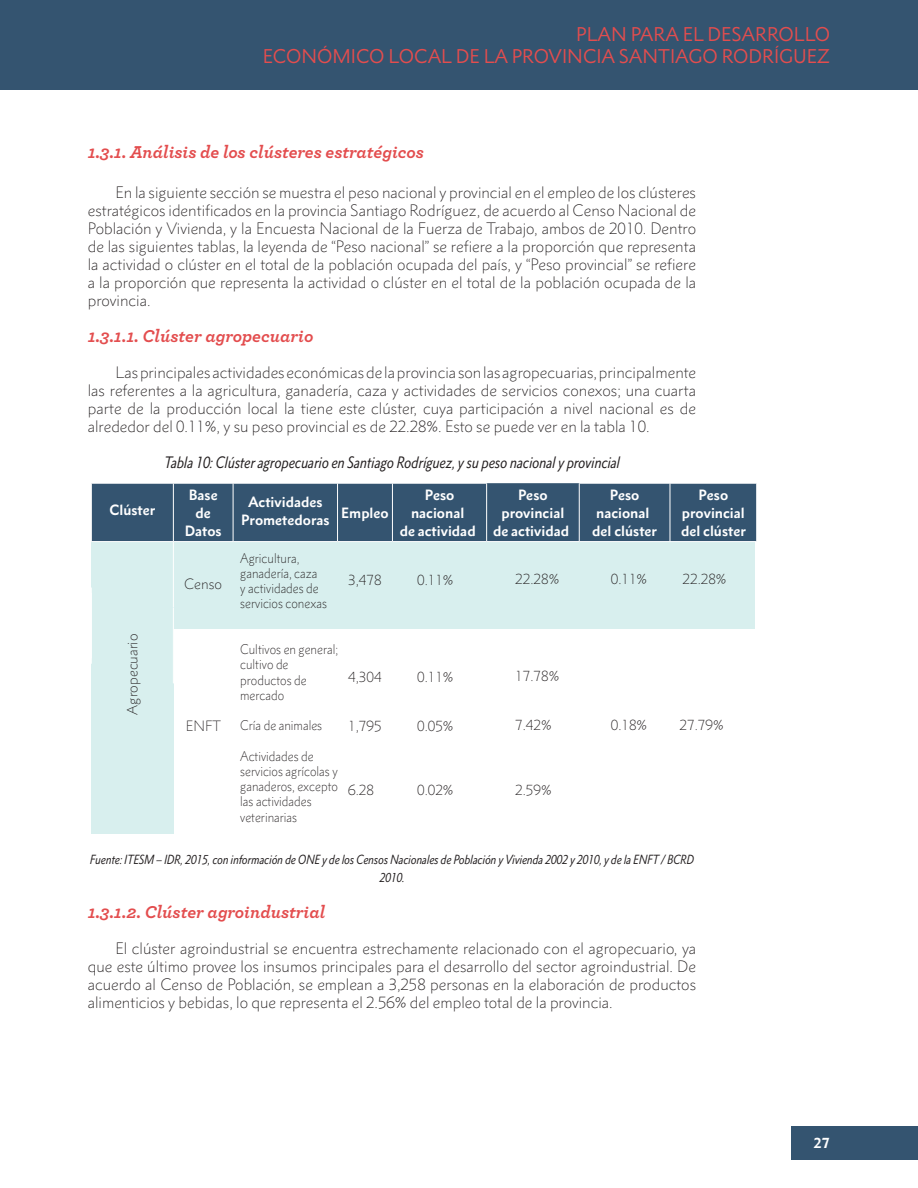
<style>
.page{position:relative;width:918px;height:1188px;background:#fff}
.page>*{position:absolute;margin:0;border:0;box-sizing:border-box;transform-origin:0 0}
.t1{font:italic 700 18px "Archer";color:#e34d4e}
.t2{font:18px/21.6px "Metro Nova Pro";color:#e34d4e;text-align:right}
.t3{font:300 15px/18px "Metro Nova Pro";color:#231f20;text-align:justify}
.t4{font:italic condensed 15px "Metro Nova Pro";color:#231f20}
.t5{font:700 13.5px/18px "Metro Nova Pro";color:#fff;text-align:center}
.t6{font:300 13.5px "Metro Nova Pro";color:#231f20}
.t7{font:300 12.75px/15.3px "Metro Nova Pro";color:#231f20;scale:.91 1}
.t8{font:italic condensed 12px/18px "Metro Nova Pro";color:#231f20;text-align:center}
</style>
<div class="page">
<div style="left:0;top:0;width:918px;height:89px;background:#345470"></div>
<div style="left:791px;top:1126px;width:127px;height:34px;background:#345470"></div>
<div style="left:172px;top:541px;width:583px;height:88px;background:#d8efee"></div>
<div style="left:92px;top:483px;width:664px;height:58px;background:#345470"></div>
<div style="left:91px;top:542px;width:82px;height:292px;background:#d8efee"></div>
<hr style="left:91px;top:483px;width:82px;height:1px;background:#fff">
<hr style="left:173px;top:483px;width:60px;height:1px;background:#fff">
<hr style="left:173px;top:483px;width:1px;height:58px;background:#fff">
<hr style="left:233px;top:483px;width:105px;height:1px;background:#fff">
<hr style="left:233px;top:483px;width:1px;height:58px;background:#fff">
<hr style="left:338px;top:483px;width:54px;height:1px;background:#fff">
<hr style="left:337px;top:483px;width:1px;height:58px;background:#fff">
<hr style="left:392px;top:483px;width:95px;height:1px;background:#fff">
<hr style="left:392px;top:483px;width:1px;height:58px;background:#fff">
<hr style="left:486px;top:483px;width:1px;height:58px;background:#fff">
<hr style="left:579px;top:483px;width:91px;height:1px;background:#fff">
<hr style="left:579px;top:483px;width:1px;height:58px;background:#fff">
<hr style="left:670px;top:483px;width:87px;height:1px;background:#fff">
<hr style="left:670px;top:483px;width:1px;height:58px;background:#fff">
<hr style="left:91px;top:541px;width:82px;height:1px;background:#fff">
<hr style="left:173px;top:541px;width:60px;height:1px;background:#fff">
<hr style="left:233px;top:541px;width:105px;height:1px;background:#fff">
<hr style="left:338px;top:541px;width:54px;height:1px;background:#fff">
<hr style="left:392px;top:541px;width:95px;height:1px;background:#fff">
<hr style="left:487px;top:541px;width:92px;height:1px;background:#fff">
<hr style="left:579px;top:541px;width:91px;height:1px;background:#fff">
<hr style="left:670px;top:541px;width:87px;height:1px;background:#fff">
<hr style="left:173px;top:542px;width:1px;height:65px;background:#fff">
<hr style="left:91px;top:588px;width:1px;height:76px;background:#fff">
<hr style="left:173px;top:607px;width:1px;height:76px;background:#fff">
<p class="t2" style="left:263px;top:23px;width:569px">PLAN PARA EL DESARROLLO<br>ECONÓMICO LOCAL DE LA PROVINCIA SANTIAGO RODRÍGUEZ</p>
<p class="t1" style="left:88px;top:137px;width:338px">1.3.1. Análisis de los clústeres estratégicos</p>
<p class="t3" style="left:88px;top:183px;width:610px;text-indent:28px">En la siguiente sección se muestra el peso nacional y provincial en el empleo de los clústeres estratégicos identificados en la provincia Santiago Rodríguez, de acuerdo al Censo Nacional de Población y Vivienda, y la Encuesta Nacional de la Fuerza de Trabajo, ambos de 2010. Dentro de las siguientes tablas, la leyenda de “Peso nacional” se refiere a la proporción que representa la actividad o clúster en el total de la población ocupada del país, y “Peso provincial” se refiere a la proporción que representa la actividad o clúster en el total de la población ocupada de la provincia.</p>
<p class="t1" style="left:88px;top:322px;width:227px">1.3.1.1. Clúster agropecuario</p>
<p class="t3" style="left:88px;top:363px;width:610px;text-indent:28px">Las principales actividades económicas de la provincia son las agropecuarias, principalmente las referentes a la agricultura, ganadería, caza y actividades de servicios conexos; una cuarta parte de la producción local la tiene este clúster, cuya participación a nivel nacional es de alrededor del 0.11%, y su peso provincial es de 22.28%. Esto se puede ver en la tabla 10.</p>
<p class="t4" style="left:164px;top:453px;width:457px">Tabla 10: Clúster agropecuario en Santiago Rodríguez, y su peso nacional y provincial</p>
<p class="t5" style="left:109px;top:500px;width:47px">Clúster</p>
<p class="t6" style="left:124px;top:715px;width:82px;rotate:-90deg">Agropecuario</p>
<p class="t5" style="left:185px;top:485px;width:39px">Base de<br>Datos</p>
<p class="t5" style="left:241px;top:492px;width:90px">Actividades<br>Prometedoras</p>
<p class="t5" style="left:341px;top:503px;width:49px">Empleo</p>
<p class="t5" style="left:400px;top:485px;width:77px">Peso nacional<br>de actividad</p>
<p class="t5" style="left:493px;top:485px;width:77px">Peso provincial de actividad</p>
<p class="t5" style="left:592px;top:485px;width:66px">Peso nacional del clúster</p>
<p class="t5" style="left:681px;top:485px;width:66px">Peso provincial del clúster</p>
<p class="t7" style="left:240px;top:550px;width:97px">Agricultura, ganadería, caza<br>y actividades de servicios conexas</p>
<p class="t7" style="left:240px;top:642px;width:109px">Cultivos en general; cultivo de productos de mercado</p>
<p class="t7" style="left:240px;top:718px;width:92px">Cría de animales</p>
<p class="t7" style="left:240px;top:748px;width:109px">Actividades de servicios agrícolas y ganaderos, excepto las actividades veterinarias</p>
<p class="t6" style="left:515px;top:571px;width:45px">22.28%</p>
<p class="t6" style="left:611px;top:571px;width:38px">0.11%</p>
<p class="t6" style="left:683px;top:571px;width:45px">22.28%</p>
<p class="t6" style="left:348px;top:571px;width:35px">3,478</p>
<p class="t6" style="left:417px;top:571px;width:38px">0.11%</p>
<p class="t6" style="left:184px;top:576px;width:39px">Censo</p>
<p class="t6" style="left:515px;top:668px;width:45px">17.78%</p>
<p class="t6" style="left:515px;top:717px;width:38px">7.42%</p>
<p class="t6" style="left:348px;top:669px;width:35px">4,304</p>
<p class="t6" style="left:417px;top:669px;width:38px">0.11%</p>
<p class="t6" style="left:348px;top:717px;width:35px">1,795</p>
<p class="t6" style="left:417px;top:717px;width:38px">0.05%</p>
<p class="t6" style="left:186px;top:718px;width:37px">ENFT</p>
<p class="t6" style="left:611px;top:717px;width:38px">0.18%</p>
<p class="t6" style="left:680px;top:717px;width:45px">27.79%</p>
<p class="t6" style="left:515px;top:781px;width:38px">2.59%</p>
<p class="t6" style="left:348px;top:782px;width:27px">6.28</p>
<p class="t6" style="left:417px;top:782px;width:38px">0.02%</p>
<p class="t8" style="left:90px;top:850px;width:606px">Fuente: ITESM – IDR, 2015, con información de ONE y de los Censos Nacionales de Población y Vivienda 2002 y 2010, y de la ENFT / BCRD<br>2010.</p>
<p class="t1" style="left:88px;top:898px;width:239px">1.3.1.2. Clúster agroindustrial</p>
<p class="t3" style="left:88px;top:939px;width:610px;text-indent:28px">El clúster agroindustrial se encuentra estrechamente relacionado con el agropecuario, ya que este último provee los insumos principales para el desarrollo del sector agroindustrial. De acuerdo al Censo de Población, se emplean a 3,258 personas en la elaboración de productos alimenticios y bebidas, lo que representa el 2.56% del empleo total de la provincia.</p>
<p class="t5" style="left:813px;top:1134px;width:18px">27</p>
</div>
